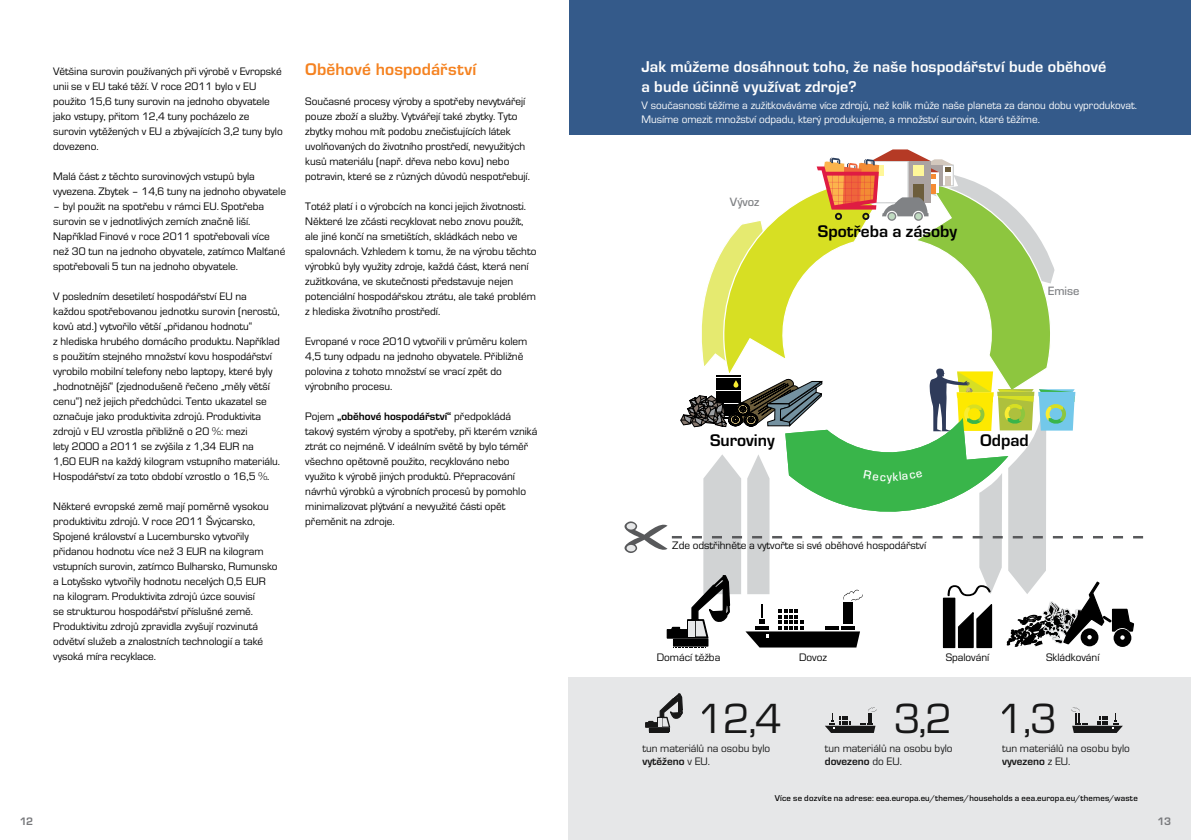
<style>
.page{position:relative;width:1191px;height:840px;background:#fff}
.page>*{position:absolute;margin:0;border:0;box-sizing:border-box;transform-origin:0 0}
.t1{font:43.75px "Eurostile OT";color:#000}
.t2{font:700 17.5px "Eurostile OT";color:#000}
.t3{font:700 17.5px "Eurostile OT";letter-spacing:.01em;color:#f58220}
.t4{font:700 16.25px/19.5px "Eurostile OT";letter-spacing:.005em;color:#fff}
.t5{font:500 12.5px "Eurostile OT";color:#808285}
.t6{font:500 12.5px "Eurostile OT";color:#fff}
.t7{font:11.25px/15px "Eurostile OT";color:#000}
.t8{font:11.25px/13.5px "Eurostile OT";color:#fff}
.t9{font:700 11.25px "Eurostile OT";color:#77787b}
.t10{font:500 8.75px "Eurostile OT";letter-spacing:.02em;color:#000}
.s1{font-weight:700}
</style>
<div class="page">
<div style="left:569px;top:678px;width:622px;height:162px;background:#e6e7e8"></div>
<div style="left:569px;top:0;width:622px;height:135px;background:#345a8a"></div>
<svg style="left:825px;top:707px;width:51px;height:26px"></svg>
<svg style="left:1071px;top:707px;width:51px;height:26px"></svg>
<svg style="left:645px;top:693px;width:38px;height:40px"></svg>
<svg style="left:624px;top:149px;width:519px;height:500px"></svg>
<p class="t7" style="left:53px;top:64px;width:231px">Většina surovin používaných při výrobě v Evropské unii se v EU také těží. V roce 2011 bylo v EU použito 15,6 tuny surovin na jednoho obyvatele jako vstupy, přitom 12,4 tuny pocházelo ze surovin vytěžených v EU a zbývajících 3,2 tuny bylo dovezeno.</p>
<p class="t7" style="left:53px;top:169px;width:234px">Malá část z těchto surovinových vstupů byla vyvezena. Zbytek – 14,6 tuny na jednoho obyvatele</p>
<p class="t7" style="left:53px;top:199px;width:234px">– byl použit na spotřebu v rámci EU. Spotřeba surovin se v jednotlivých zemích značně liší.<br>Například Finové v roce 2011 spotřebovali více než 30 tun na jednoho obyvatele, zatímco Malťané spotřebovali 5 tun na jednoho obyvatele.</p>
<p class="t7" style="left:53px;top:289px;width:228px">V posledním desetiletí hospodářství EU na každou spotřebovanou jednotku surovin (nerostů, kovů atd.) vytvořilo větší „přidanou hodnotu“<br>z hlediska hrubého domácího produktu. Například s použitím stejného množství kovu hospodářství vyrobilo mobilní telefony nebo laptopy, které byly „hodnotnější“ (zjednodušeně řečeno „měly větší cenu“) než jejich předchůdci. Tento ukazatel se označuje jako produktivita zdrojů. Produktivita zdrojů v EU vzrostla přibližně o 20 %: mezi<br>lety 2000 a 2011 se zvýšila z 1,34 EUR na<br>1,60 EUR na každý kilogram vstupního materiálu.<br>Hospodářství za toto období vzrostlo o 16,5 %.</p>
<p class="t7" style="left:53px;top:499px;width:226px">Některé evropské země mají poměrně vysokou produktivitu zdrojů. V roce 2011 Švýcarsko, Spojené království a Lucembursko vytvořily přidanou hodnotu více než 3 EUR na kilogram vstupních surovin, zatímco Bulharsko, Rumunsko a Lotyšsko vytvořily hodnotu necelých 0,5 EUR na kilogram. Produktivita zdrojů úzce souvisí<br>se strukturou hospodářství příslušné země.<br>Produktivitu zdrojů zpravidla zvyšují rozvinutá odvětví služeb a znalostních technologií a také vysoká míra recyklace.</p>
<h2 class="t3" style="left:305px;top:60px;width:173px">Oběhové hospodářství</h2>
<p class="t7" style="left:305px;top:94px;width:226px">Současné procesy výroby a spotřeby nevytvářejí pouze zboží a služby. Vytvářejí také zbytky. Tyto zbytky mohou mít podobu znečisťujících látek uvolňovaných do životního prostředí, nevyužitých kusů materiálu (např. dřeva nebo kovu) nebo potravin, které se z různých důvodů nespotřebují.</p>
<p class="t7" style="left:305px;top:199px;width:233px">Totéž platí i o výrobcích na konci jejich životnosti.<br>Některé lze zčásti recyklovat nebo znovu použít, ale jiné končí na smetištích, skládkách nebo ve spalovnách. Vzhledem k tomu, že na výrobu těchto výrobků byly využity zdroje, každá část, která není zužitkována, ve skutečnosti představuje nejen potenciální hospodářskou ztrátu, ale také problém z hlediska životního prostředí.</p>
<p class="t7" style="left:305px;top:334px;width:223px">Evropané v roce 2010 vytvořili v průměru kolem 4,5 tuny odpadu na jednoho obyvatele. Přibližně polovina z tohoto množství se vrací zpět do výrobního procesu.</p>
<p class="t7" style="left:305px;top:409px;width:234px">Pojem <span class="s1">„oběhové hospodářství“</span> předpokládá takový systém výroby a spotřeby, při kterém vzniká ztrát co nejméně. V ideálním světě by bylo téměř všechno opětovně použito, recyklováno nebo využito k výrobě jiných produktů. Přepracování návrhů výrobků a výrobních procesů by pomohlo minimalizovat plýtvání a nevyužité části opět přeměnit na zdroje.</p>
<h3 class="t4" style="left:641px;top:58px;width:466px">Jak můžeme dosáhnout toho, že naše hospodářství bude oběhové a bude účinně využívat zdroje?</h3>
<p class="t8" style="left:641px;top:99px;width:497px">V současnosti těžíme a zužitkováváme více zdrojů, než kolik může naše planeta za danou dobu vyprodukovat.<br>Musíme omezit množství odpadu, který produkujeme, a množství surovin, které těžíme.</p>
<p class="t5" style="left:730px;top:195px;width:31px">Vývoz</p>
<h2 class="t2" style="left:818px;top:222px;width:141px">Spotřeba a zásoby</h2>
<p class="t5" style="left:1047px;top:284px;width:33px">Emise</p>
<h2 class="t2" style="left:710px;top:430px;width:66px">Suroviny</h2>
<h2 class="t2" style="left:980px;top:430px;width:50px">Odpad</h2>
<p class="t6" style="left:887px;top:470px;width:7px">y</p>
<p class="t7" style="left:672px;top:538px;width:255px">Zde odstřihněte a vytvořte si své oběhové hospodářství</p>
<p class="t7" style="left:799px;top:650px;width:29px">Dovoz</p>
<p class="t7" style="left:1046px;top:650px;width:55px">Skládkování</p>
<p class="t7" style="left:657px;top:650px;width:65px">Domácí těžba</p>
<p class="t7" style="left:945px;top:650px;width:45px">Spalování</p>
<h1 class="t1" style="left:698px;top:695px;width:86px">12,4</h1>
<h1 class="t1" style="left:893px;top:695px;width:165px">3,2 1,3</h1>
<p class="t7" style="left:1002px;top:741px;width:129px;line-height:13.5px">tun materiálů na osobu bylo <span class="s1">vyvezeno</span> z EU.</p>
<p class="t7" style="left:642px;top:741px;width:129px;line-height:13.5px">tun materiálů na osobu bylo <span class="s1">vytěženo</span> v EU.</p>
<p class="t7" style="left:825px;top:741px;width:129px;line-height:13.5px">tun materiálů na osobu bylo <span class="s1">dovezeno</span> do EU.</p>
<p class="t10" style="left:774px;top:793px;width:364px">Více se dozvíte na adrese: eea.europa.eu/themes/households a eea.europa.eu/themes/waste</p>
<p class="t9" style="left:20px;top:815px;width:15px">12</p>
<p class="t9" style="left:1157px;top:815px;width:15px">13</p>
</div>
